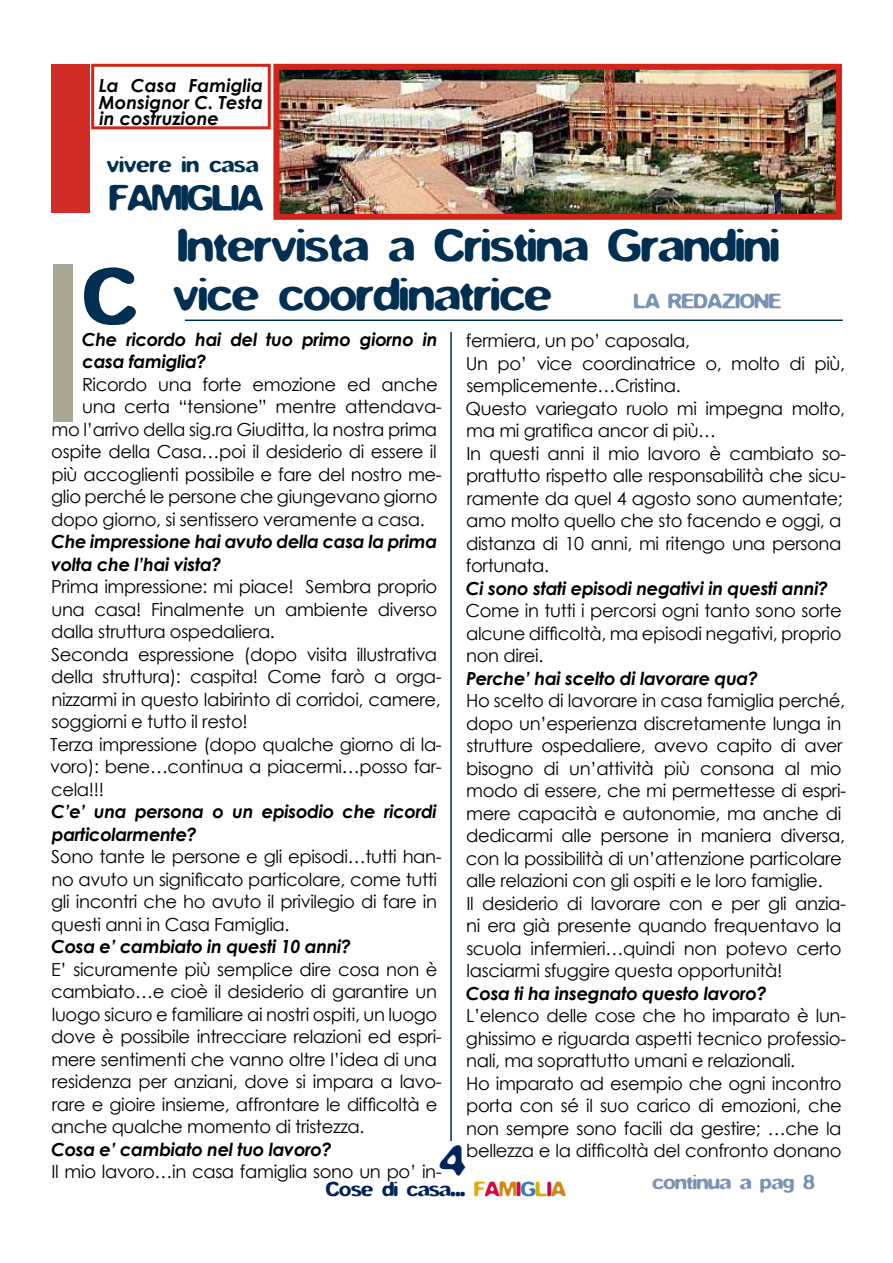
<style>
.page{position:relative;width:893px;height:1263px;background:#fff}
.page>*{position:absolute;margin:0;border:0;box-sizing:border-box;transform-origin:0 0}
.t1{font:72px "F Stop";color:#002f52}
.t2{font:40.5px/48.6px "F Stop";color:#002f52}
.t3{font:37.5px "F Stop";color:#00235c}
.t4{font:31.5px "F Stop";letter-spacing:-.03em;color:#002f52}
.t5{font:19.5px "F Stop";letter-spacing:.02em;color:#002f52}
.t6{font:18px/22.5px "Century Gothic";letter-spacing:-.02em;color:#000}
.t7{font:italic 700 18px/22.5px "Century Gothic";letter-spacing:-.02em;color:#000}
.t8{font:18px "F Stop";color:#7993b5}
.t9{font:18px "F Stop";color:#00235c}
.s1{color:#e2ab04}
.s2{color:#d10744}
.s3{color:#d28312}
.s4{color:#387dad}
</style>
<div class="page">
<div style="left:54px;top:264px;width:19px;height:158px;background:#aaa895"></div>
<hr style="left:185px;top:320px;width:658px;height:1px;background:#002e52">
<div style="left:51px;top:64px;width:38px;height:149px;background:#d22c26"></div>
<img style="left:280px;top:71px;width:555px;height:142px">
<div style="left:273px;top:64px;width:569px;height:156px;border:6px solid #d22419"></div>
<hr style="left:450px;top:332px;width:2px;height:809px;background:#002e52">
<div style="left:91px;top:64px;width:180px;height:65px;border:3px solid #d22419"></div>
<p class="t7" style="left:99px;top:77px;width:166px;line-height:16.5px;text-align:justify">La Casa Famiglia Monsignor C. Testa in costruzione</p>
<p class="t5" style="left:107px;top:156px;width:153px">vivere in casa</p>
<h3 class="t4" style="left:110px;top:184px;width:156px">FAMIGLIA</h3>
<h1 class="t1" style="left:84px;top:266px;width:55px">C</h1>
<h2 class="t2" style="left:174px;top:225px;width:607px">Intervista a Cristina Grandini vice coordinatrice</h2>
<p class="t8" style="left:634px;top:294px;width:149px">LA REDAZIONE</p>
<p class="t7" style="left:82px;top:327px;width:357px">Che ricordo hai del tuo primo giorno in casa famiglia?</p>
<p class="t6" style="left:82px;top:372px;width:357px">Ricordo una forte emozione ed anche</p>
<p class="t6" style="left:82px;top:395px;width:361px">una certa “tensione” mentre attendava-</p>
<p class="t6" style="left:51px;top:417px;width:387px">mo l’arrivo della sig.ra Giuditta, la nostra prima</p>
<p class="t6" style="left:51px;top:440px;width:387px">ospite della Casa…poi il desiderio di essere il</p>
<p class="t6" style="left:51px;top:462px;width:392px">più accoglienti possibile e fare del nostro me-</p>
<p class="t6" style="left:51px;top:485px;width:388px">glio perché le persone che giungevano giorno</p>
<p class="t6" style="left:51px;top:507px;width:375px">dopo giorno, si sentissero veramente a casa.</p>
<p class="t7" style="left:51px;top:529px;width:388px">Che impressione hai avuto della casa la prima volta che l’hai vista?</p>
<p class="t6" style="left:50px;top:575px;width:393px">Prima impressione: mi piace! Sembra proprio una casa! Finalmente un ambiente diverso dalla struttura ospedaliera.<br>Seconda espressione (dopo visita illustrativa della struttura): caspita! Come farò a orga&shy;nizzarmi in questo labirinto di corridoi, camere, soggiorni e tutto il resto!<br>Terza impressione (dopo qualche giorno di la&shy;voro): bene…continua a piacermi…posso far&shy;cela!!!</p>
<p class="t7" style="left:51px;top:799px;width:387px">C’e’ una persona o un episodio che ricordi particolarmente?</p>
<p class="t6" style="left:51px;top:845px;width:392px">Sono tante le persone e gli episodi…tutti han&shy;no avuto un significato particolare, come tutti gli incontri che ho avuto il privilegio di fare in questi anni in Casa Famiglia.</p>
<p class="t7" style="left:51px;top:934px;width:302px">Cosa e’ cambiato in questi 10 anni?</p>
<p class="t6" style="left:51px;top:957px;width:392px">E’ sicuramente più semplice dire cosa non è cambiato…e cioè il desiderio di garantire un luogo sicuro e familiare ai nostri ospiti, un luogo dove è possibile intrecciare relazioni ed espri&shy;mere sentimenti che vanno oltre l’idea di una residenza per anziani, dove si impara a lavo&shy;rare e gioire insieme, affrontare le difficoltà e anche qualche momento di tristezza.</p>
<p class="t7" style="left:51px;top:1137px;width:282px">Cosa e’ cambiato nel tuo lavoro?</p>
<p class="t6" style="left:52px;top:1160px;width:392px">Il mio lavoro…in casa famiglia sono un po’ in-</p>
<p class="t6" style="left:466px;top:329px;width:382px">fermiera, un po’ caposala,<br>Un po’ vice coordinatrice o, molto di più, semplicemente…Cristina.<br>Questo variegato ruolo mi impegna molto, ma mi gratifica ancor di più…<br>In questi anni il mio lavoro è cambiato so&shy;prattutto rispetto alle responsabilità che sicu&shy;ramente da quel 4 agosto sono aumentate; amo molto quello che sto facendo e oggi, a distanza di 10 anni, mi ritengo una persona fortunata.</p>
<p class="t7" style="left:466px;top:576px;width:364px">Ci sono stati episodi negativi in questi anni?</p>
<p class="t6" style="left:466px;top:599px;width:378px;text-align:justify">Come in tutti i percorsi ogni tanto sono sorte alcune difficoltà, ma episodi negativi, proprio non direi.</p>
<p class="t7" style="left:466px;top:666px;width:293px">Perche’ hai scelto di lavorare qua?</p>
<p class="t6" style="left:466px;top:689px;width:382px">Ho scelto di lavorare in casa famiglia perché, dopo un’esperienza discretamente lunga in strutture ospedaliere, avevo capito di aver bisogno di un’attività più consona al mio modo di essere, che mi permettesse di espri&shy;mere capacità e autonomie, ma anche di dedicarmi alle persone in maniera diversa, con la possibilità di un’attenzione particolare alle relazioni con gli ospiti e le loro famiglie.<br>Il desiderio di lavorare con e per gli anzia&shy;ni era già presente quando frequentavo la scuola infermieri…quindi non potevo certo lasciarmi sfuggire questa opportunità!</p>
<p class="t7" style="left:466px;top:981px;width:302px">Cosa ti ha insegnato questo lavoro?</p>
<p class="t6" style="left:466px;top:1004px;width:382px">L’elenco delle cose che ho imparato è lun&shy;ghissimo e riguarda aspetti tecnico professio&shy;nali, ma soprattutto umani e relazionali.<br>Ho imparato ad esempio che ogni incontro porta con sé il suo carico di emozioni, che non sempre sono facili da gestire; …che la bellezza e la difficoltà del confronto donano</p>
<p class="t8" style="left:653px;top:1174px;width:163px">continua a pag 8</p>
<h3 class="t3" style="left:440px;top:1144px;width:28px">4</h3>
<p class="t9" style="left:326px;top:1182px;width:241px">Cose di casa... <span class="s1">F</span><span class="s2">A</span><span class="s3">M</span><span class="s2">I</span><span class="s4">G</span><span class="s1">L</span><span class="s2">I</span><span class="s3">A</span></p>
</div>
